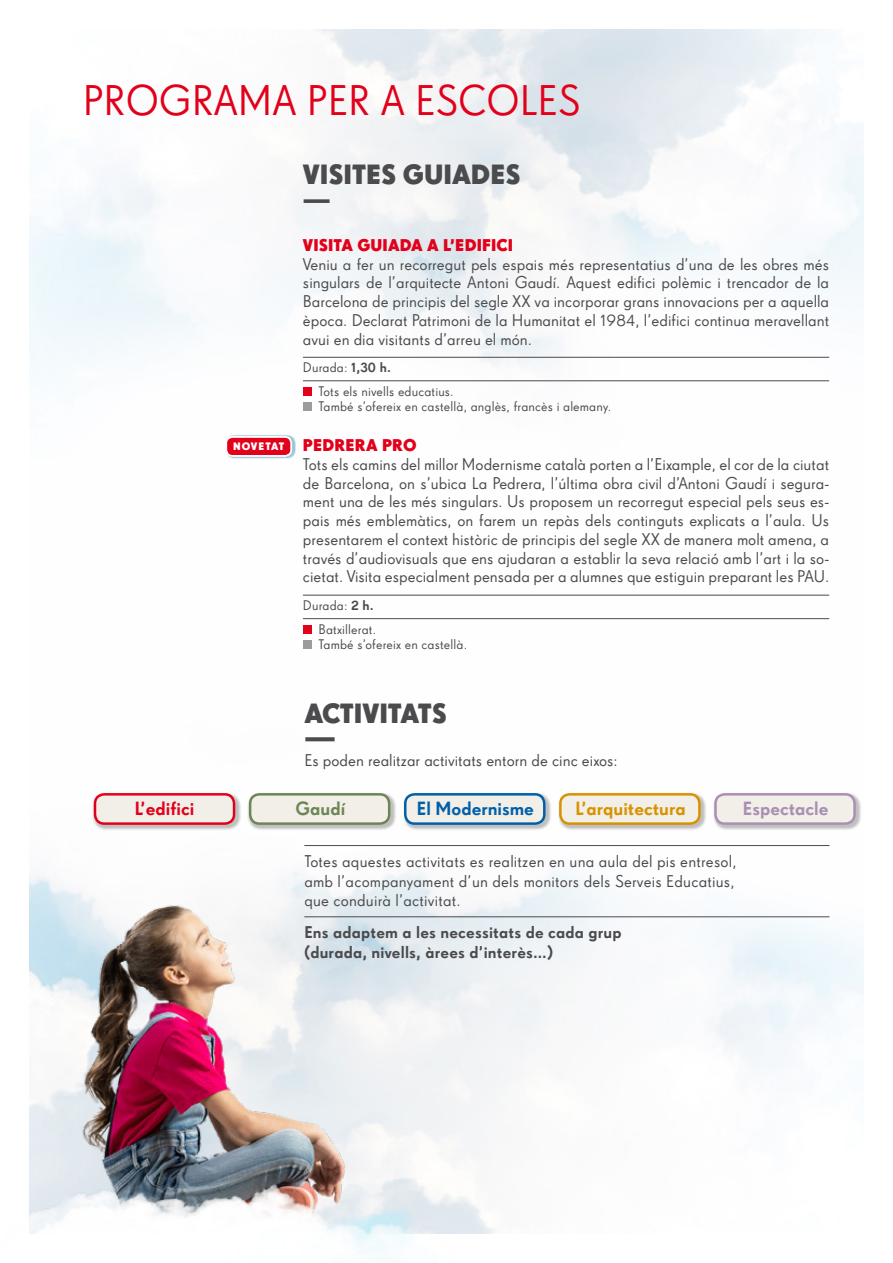
<style>
.page{position:relative;width:893px;height:1263px;background:#fff}
.page>*{position:absolute;margin:0;border:0;box-sizing:border-box;transform-origin:0 0}
.t1{font:41.55px "Super Grotesk A Rg LF";color:#e2001a}
.t2{font:27px/24px "Super Grotesk A Bd LF";color:#4b4b4d}
.t3{font:24px "Super Grotesk A Bd LF";color:#4b4b4d}
.t4{font:18.6px "Super Grotesk A Med LF";color:#d99100}
.t5{font:18.6px "Super Grotesk A Med LF";color:#005fa9}
.t6{font:18.6px "Super Grotesk A Med LF";color:#a98fb3}
.t7{font:18.6px "Super Grotesk A Med LF";color:#e2001a}
.t8{font:18.6px "Super Grotesk A Med LF";color:#6d8554}
.t9{font:16.5px/18.8px "Super Grotesk A Rg LF";color:#4b4b4d;text-align:justify}
.t10{font:16.5px/19.5px "Super Grotesk A Med LF";letter-spacing:.01em;color:#4b4b4d}
.t11{font:16.5px "Super Grotesk A Bd LF";letter-spacing:.01em;color:#e2001a}
.t12{font:13.5px/15px "Super Grotesk A";letter-spacing:.01em;color:#4b4b4d}
.t13{font:13.5px "Super Grotesk A Rg LF";letter-spacing:.01em;color:#4b4b4d}
.t14{font:10.5px "Super Grotesk A Bd LF";letter-spacing:.075em;color:#fff}
.s1{font-family:"Super Grotesk A Med LF"}
</style>
<div class="page">
<img style="left:30px;top:30px;width:833px;height:1039px">
<hr style="left:303px;top:357px;width:526px;height:1px;background:#4b4b4d">
<hr style="left:303px;top:380px;width:526px;height:1px;background:#4b4b4d">
<div style="left:303px;top:387px;width:8px;height:9px;background:#e2001a"></div>
<div style="left:303px;top:402px;width:8px;height:9px;background:#9a9c9d"></div>
<hr style="left:303px;top:595px;width:526px;height:1px;background:#4b4b4d">
<hr style="left:303px;top:618px;width:526px;height:1px;background:#4b4b4d">
<div style="left:303px;top:625px;width:8px;height:9px;background:#e2001a"></div>
<div style="left:303px;top:640px;width:8px;height:9px;background:#9a9c9d"></div>
<div style="left:92px;top:791px;width:149px;height:40px;background:#4b4b4d;opacity:.35"></div>
<div style="left:95px;top:794px;width:139px;height:30px;background:#f1efe8;border-radius:9px"></div>
<div style="left:94px;top:793px;width:141px;height:32px;border:2px solid #e2001a;border-radius:9px"></div>
<div style="left:247px;top:791px;width:149px;height:40px;background:#4b4b4d;opacity:.35"></div>
<div style="left:250px;top:794px;width:139px;height:30px;background:#f1efe8;border-radius:9px"></div>
<div style="left:249px;top:793px;width:141px;height:32px;border:2px solid #6d8554;border-radius:9px"></div>
<div style="left:402px;top:791px;width:149px;height:40px;background:#4b4b4d;opacity:.35"></div>
<div style="left:405px;top:794px;width:139px;height:30px;background:#f1efe8;border-radius:9px"></div>
<div style="left:404px;top:793px;width:141px;height:32px;border:2px solid #005fa9;border-radius:9px"></div>
<div style="left:557px;top:791px;width:149px;height:40px;background:#4b4b4d;opacity:.35"></div>
<div style="left:560px;top:794px;width:139px;height:30px;background:#f1efe8;border-radius:9px"></div>
<div style="left:559px;top:793px;width:142px;height:32px;border:2px solid #d99100;border-radius:9px"></div>
<div style="left:713px;top:791px;width:149px;height:40px;background:#4b4b4d;opacity:.35"></div>
<div style="left:715px;top:794px;width:139px;height:30px;background:#f1efe8;border-radius:9px"></div>
<div style="left:714px;top:793px;width:142px;height:32px;border:2px solid #a98fb3;border-radius:9px"></div>
<hr style="left:304px;top:845px;width:525px;height:1px;background:#4b4b4d">
<hr style="left:304px;top:916px;width:525px;height:1px;background:#4b4b4d">
<div style="left:226px;top:434px;width:70px;height:24px;background:#2b81a7;opacity:.45"></div>
<div style="left:226px;top:437px;width:65px;height:19px;background:#e2001a;border-radius:6px"></div>
<div style="left:225px;top:436px;width:67px;height:21px;border:2px solid #fff;border-radius:6px"></div>
<img style="left:29px;top:816px;width:507px;height:442px">
<h1 class="t1" style="left:83px;top:77px;width:499px">PROGRAMA PER A ESCOLES</h1>
<p class="t14" style="left:233px;top:440px;width:53px">NOVETAT</p>
<h2 class="t2" style="left:303px;top:162px;width:219px">VISITES GUIADES</h2>
<h3 class="t3" style="left:303px;top:185px;width:29px">—</h3>
<p class="t11" style="left:303px;top:235px;width:212px">VISITA GUIADA A L’EDIFICI</p>
<p class="t9" style="left:303px;top:254px;width:528px">Veniu a fer un recorregut pels espais més representatius d’una de les obres més singulars de l’arquitecte Antoni Gaudí. Aquest edifici polèmic i trencador de la Barcelona de principis del segle XX va incorporar grans innovacions per a aquella època. Declarat Patrimoni de la Humanitat el 1984, l’edifici continua meravellant avui en dia visitants d’arreu el món.</p>
<p class="t13" style="left:303px;top:360px;width:89px">Durada: <span class="s1">1,30 h.</span></p>
<p class="t12" style="left:319px;top:384px;width:294px">Tots els nivells educatius.<br>També s’ofereix en castellà, anglès, francès i alemany.</p>
<p class="t11" style="left:303px;top:435px;width:115px">PEDRERA PRO</p>
<p class="t9" style="left:303px;top:455px;width:528px">Tots els camins del millor Modernisme català porten a l’Eixample, el cor de la ciutat de Barcelona, on s’ubica La Pedrera, l’última obra civil d’Antoni Gaudí i segura&shy;ment una de les més singulars. Us proposem un recorregut especial pels seus es&shy;pais més emblemàtics, on farem un repàs dels continguts explicats a l’aula. Us presentarem el context històric de principis del segle XX de manera molt amena, a través d’audiovisuals que ens ajudaran a establir la seva relació amb l’art i la so&shy;cietat. Visita especialment pensada per a alumnes que estiguin preparant les PAU.</p>
<p class="t13" style="left:303px;top:598px;width:72px">Durada: <span class="s1">2 h.</span></p>
<p class="t12" style="left:319px;top:621px;width:150px">Batxillerat.<br>També s’ofereix en castellà.</p>
<h2 class="t2" style="left:304px;top:701px;width:144px">ACTIVITATS —</h2>
<p class="t9" style="left:304px;top:751px;width:315px">Es poden realitzar activitats entorn de cinc eixos:</p>
<p class="t7" style="left:135px;top:797px;width:61px">L’edifici</p>
<p class="t8" style="left:295px;top:797px;width:51px">Gaudí</p>
<p class="t5" style="left:417px;top:797px;width:119px">El Modernisme</p>
<p class="t4" style="left:575px;top:797px;width:112px">L’arquitectura</p>
<p class="t6" style="left:743px;top:797px;width:87px">Espectacle</p>
<p class="t9" style="left:304px;top:851px;width:434px;line-height:19.5px;text-align:left">Totes aquestes activitats es realitzen en una aula del pis entresol, amb l’acompanyament d’un dels monitors dels Serveis Educatius, que conduirà l’activitat.</p>
<p class="t10" style="left:304px;top:923px;width:319px">Ens adaptem a les necessitats de cada grup (durada, nivells, àrees d’interès…)</p>
</div>
